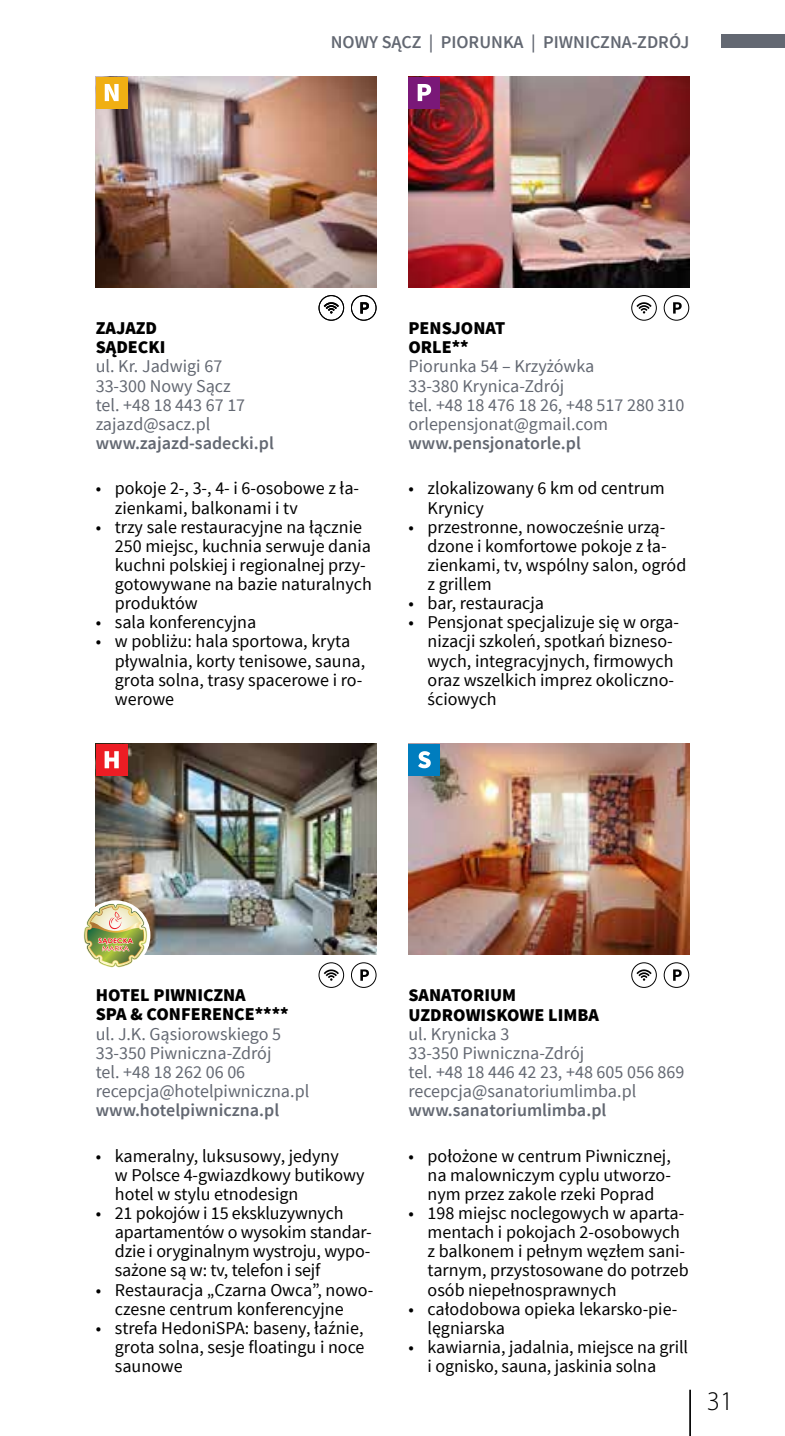
<style>
.page{position:relative;width:785px;height:1436px;background:#fff}
.page>*{position:absolute;margin:0;border:0;box-sizing:border-box;transform-origin:0 0}
.t1{font:300 27px "Myriad Pro";color:#000}
.t2{font:18px/19.1px "Source Sans Pro";color:#000}
.t3{font:18px/19.1px "Source Sans Pro";color:#636872}
.t4{font:600 18px "Source Sans Pro";color:#636872}
.t5{font:900 18px/19.1px "Source Sans Pro";color:#000}
</style>
<div class="page">
<hr style="left:689px;top:1389px;width:2px;height:46px;background:#000">
<div style="left:721px;top:35px;width:63px;height:13px;background:#636872"></div>
<img style="left:96px;top:77px;width:280px;height:210px">
<div style="left:351px;top:295px;width:25px;height:25px;border:1px solid #000;border-radius:50%"></div>
<svg style="left:360px;top:302px;width:9px;height:11px"></svg>
<svg style="left:323px;top:302px;width:16px;height:11px"></svg>
<div style="left:318px;top:295px;width:26px;height:25px;border:1px solid #000;border-radius:50%"></div>
<img style="left:408px;top:77px;width:281px;height:210px">
<div style="left:663px;top:295px;width:26px;height:25px;border:1px solid #000;border-radius:50%"></div>
<svg style="left:673px;top:302px;width:8px;height:11px"></svg>
<svg style="left:636px;top:302px;width:15px;height:11px"></svg>
<div style="left:631px;top:295px;width:25px;height:25px;border:1px solid #000;border-radius:50%"></div>
<div style="left:408px;top:77px;width:32px;height:31px;background:#7a1878"></div>
<svg style="left:417px;top:84px;width:14px;height:17px"></svg>
<div style="left:96px;top:77px;width:32px;height:31px;background:#f0af13"></div>
<svg style="left:105px;top:84px;width:14px;height:17px"></svg>
<img style="left:96px;top:743px;width:280px;height:211px">
<div style="left:80px;top:900px;width:70px;height:70px;background:#fff;border-radius:50%"></div>
<img style="left:84px;top:903px;width:63px;height:64px">
<div style="left:351px;top:962px;width:25px;height:25px;border:1px solid #000;border-radius:50%"></div>
<svg style="left:360px;top:969px;width:9px;height:11px"></svg>
<svg style="left:323px;top:969px;width:16px;height:11px"></svg>
<div style="left:318px;top:962px;width:26px;height:25px;border:1px solid #000;border-radius:50%"></div>
<img style="left:408px;top:743px;width:281px;height:211px">
<div style="left:663px;top:962px;width:26px;height:25px;border:1px solid #000;border-radius:50%"></div>
<svg style="left:673px;top:969px;width:8px;height:11px"></svg>
<svg style="left:636px;top:969px;width:15px;height:11px"></svg>
<div style="left:631px;top:962px;width:25px;height:25px;border:1px solid #000;border-radius:50%"></div>
<div style="left:96px;top:743px;width:32px;height:32px;background:#ed1d24"></div>
<svg style="left:105px;top:751px;width:14px;height:17px"></svg>
<div style="left:408px;top:743px;width:32px;height:32px;background:#007dbe"></div>
<svg style="left:418px;top:751px;width:12px;height:17px"></svg>
<p class="t4" style="left:331px;top:31px;width:360px">NOWY SĄCZ | PIORUNKA | PIWNICZNA-ZDRÓJ</p>
<p class="t5" style="left:96px;top:319px;width:71px">ZAJAZD<br>SĄDECKI</p>
<p class="t3" style="left:96px;top:357px;width:151px">ul. Kr. Jadwigi 67<br>33-300 Nowy Sącz tel. +48 18 443 67 17 zajazd@sacz.pl</p>
<p class="t4" style="left:96px;top:431px;width:180px">www.zajazd-sadecki.pl</p>
<p class="t2" style="left:115px;top:479px;width:246px;text-indent:-19px">• pokoje 2-, 3-, 4- i 6-osobowe z ła&shy;zienkami, balkonami i tv</p>
<p class="t2" style="left:115px;top:517px;width:258px;text-indent:-19px">• trzy sale restauracyjne na łącznie<br>250 miejsc, kuchnia serwuje dania kuchni polskiej i regionalnej przy&shy;gotowywane na bazie naturalnych produktów</p>
<p class="t2" style="left:96px;top:613px;width:162px">• sala konferencyjna</p>
<p class="t2" style="left:115px;top:632px;width:252px;text-indent:-19px">• w pobliżu: hala sportowa, kryta pływalnia, korty tenisowe, sauna, grota solna, trasy spacerowe i ro&shy;werowe</p>
<p class="t5" style="left:408px;top:319px;width:98px">PENSJONAT<br>ORLE**</p>
<p class="t3" style="left:408px;top:357px;width:277px">Piorunka 54 – Krzyżówka<br>33-380 Krynica-Zdrój<br>tel. +48 18 476 18 26, +48 517 280 310 orlepensjonat@gmail.com</p>
<p class="t4" style="left:408px;top:431px;width:174px">www.pensjonatorle.pl</p>
<p class="t2" style="left:427px;top:479px;width:239px;text-indent:-19px">• zlokalizowany 6 km od centrum<br>Krynicy</p>
<p class="t2" style="left:427px;top:517px;width:260px;text-indent:-19px">• przestronne, nowocześnie urzą&shy;dzone i komfortowe pokoje z ła&shy;zienkami, tv, wspólny salon, ogród z grillem</p>
<p class="t2" style="left:408px;top:594px;width:137px">• bar, restauracja</p>
<p class="t2" style="left:427px;top:613px;width:253px;text-indent:-19px">• Pensjonat specjalizuje się w orga&shy;nizacji szkoleń, spotkań bizneso&shy;wych, integracyjnych, firmowych oraz wszelkich imprez okoliczno&shy;ściowych</p>
<p class="t5" style="left:96px;top:986px;width:194px">HOTEL PIWNICZNA<br>SPA &amp; CONFERENCE****</p>
<p class="t3" style="left:96px;top:1024px;width:215px">ul. J.K. Gąsiorowskiego 5<br>33-350 Piwniczna-Zdrój<br>tel. +48 18 262 06 06 recepcja@hotelpiwniczna.pl</p>
<p class="t4" style="left:96px;top:1098px;width:185px">www.hotelpiwniczna.pl</p>
<p class="t2" style="left:115px;top:1146px;width:251px;text-indent:-19px">• kameralny, luksusowy, jedyny<br>w Polsce 4-gwiazdkowy butikowy hotel w stylu etnodesign</p>
<p class="t2" style="left:115px;top:1203px;width:258px;text-indent:-19px">• 21 pokojów i 15 ekskluzywnych apartamentów o wysokim standar&shy;dzie i oryginalnym wystroju, wypo&shy;sażone są w: tv, telefon i sejf</p>
<p class="t2" style="left:96px;top:1279px;width:279px;text-align:center">• Restauracja „Czarna Owca”, nowo&shy;czesne centrum konferencyjne</p>
<p class="t2" style="left:115px;top:1318px;width:251px;text-align:justify;text-indent:-19px">• strefa HedoniSPA: baseny, łaźnie, grota solna, sesje floatingu i noce saunowe</p>
<p class="t5" style="left:408px;top:986px;width:192px">SANATORIUM<br>UZDROWISKOWE LIMBA</p>
<p class="t3" style="left:408px;top:1024px;width:277px">ul. Krynicka 3<br>33-350 Piwniczna-Zdrój<br>tel. +48 18 446 42 23, +48 605 056 869 recepcja@sanatoriumlimba.pl</p>
<p class="t4" style="left:408px;top:1098px;width:199px">www.sanatoriumlimba.pl</p>
<p class="t2" style="left:427px;top:1146px;width:245px;text-align:justify;text-indent:-19px">• położone w centrum Piwnicznej, na malowniczym cyplu utworzo&shy;nym przez zakole rzeki Poprad</p>
<p class="t2" style="left:427px;top:1203px;width:263px;text-indent:-19px">• 198 miejsc noclegowych w aparta&shy;mentach i pokojach 2-osobowych z balkonem i pełnym węzłem sani&shy;tarnym, przystosowane do potrzeb osób niepełnosprawnych</p>
<p class="t2" style="left:427px;top:1299px;width:251px;text-indent:-19px">• całodobowa opieka lekarsko-pie&shy;lęgniarska</p>
<p class="t2" style="left:427px;top:1337px;width:262px;text-indent:-19px">• kawiarnia, jadalnia, miejsce na grill i ognisko, sauna, jaskinia solna</p>
<h1 class="t1" style="left:706px;top:1384px;width:28px">31</h1>
</div>
